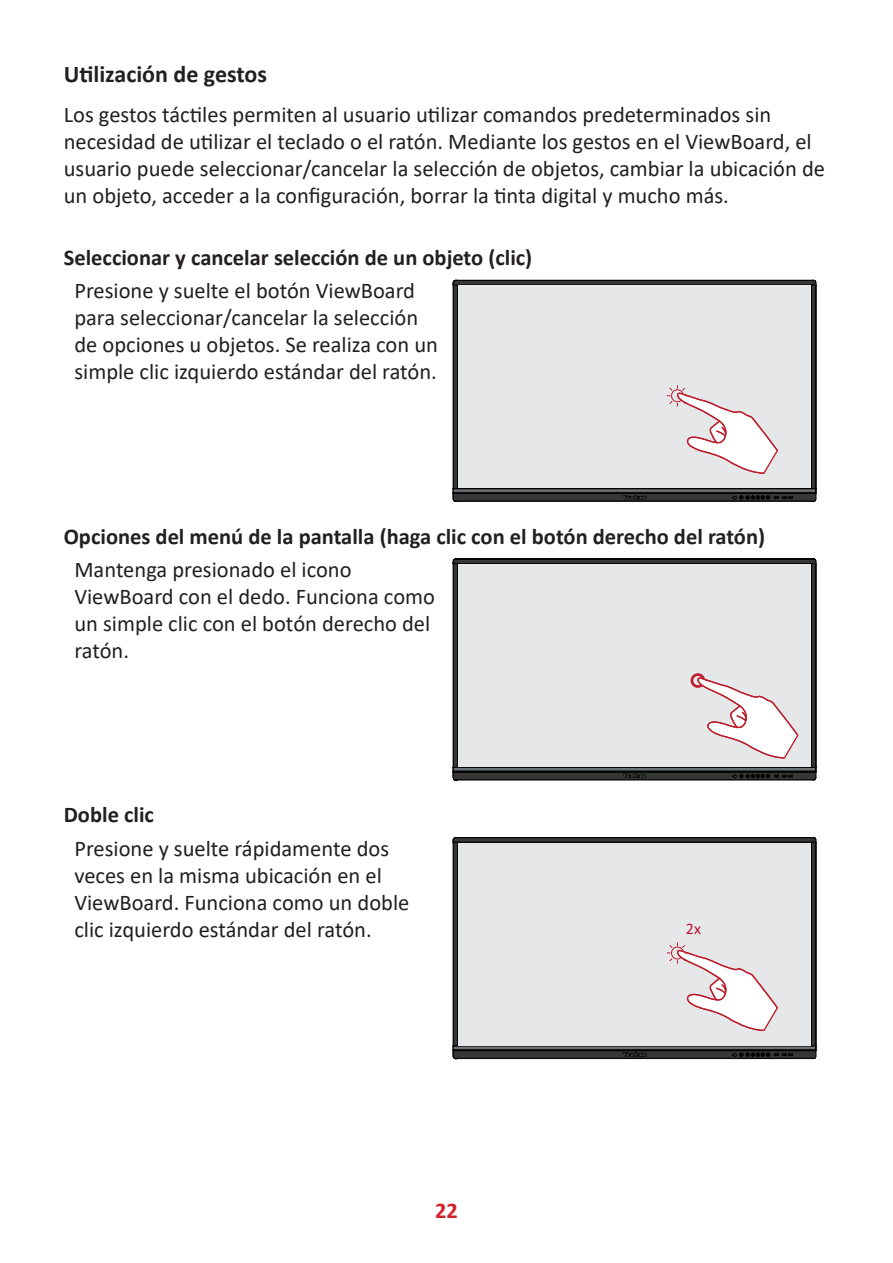
<style>
.page{position:relative;width:893px;height:1263px;background:#fff}
.page>*{position:absolute;margin:0;border:0;box-sizing:border-box;transform-origin:0 0}
.t1{font:700 24px "Calibri";color:#231f20}
.t2{font:22.5px/27px "Calibri";color:#231f20}
.t3{font:700 22.5px "Calibri";color:#231f20}
.t4{font:700 22.5px "Calibri";color:#d1232a}
.t5{font:16.2px "Calibri";color:#c3102f}
</style>
<div class="page">
<svg style="left:452px;top:279px;width:365px;height:215px;background:#363736"></svg>
<svg style="left:453px;top:488px;width:364px;height:14px;background:#2e3030"></svg>
<div style="left:458px;top:285px;width:353px;height:203px;background:#e6e7e9"></div>
<svg style="left:666px;top:385px;width:112px;height:89px"></svg>
<hr style="left:816px;top:563px;width:1px;height:204px;background:#050504">
<svg style="left:453px;top:559px;width:363px;height:208px;background:#222322"></svg>
<svg style="left:453px;top:767px;width:364px;height:14px;background:#333535"></svg>
<div style="left:458px;top:564px;width:353px;height:203px;background:#e6e7e9"></div>
<div style="left:690px;top:673px;width:15px;height:15px;border:3px solid #be1d2c;border-radius:50%"></div>
<svg style="left:696px;top:676px;width:103px;height:83px"></svg>
<hr style="left:816px;top:842px;width:1px;height:204px;background:#050504">
<svg style="left:453px;top:837px;width:363px;height:208px;background:#212221"></svg>
<svg style="left:453px;top:1045px;width:364px;height:14px;background:#3c3d3d"></svg>
<div style="left:458px;top:843px;width:353px;height:202px;background:#e6e7e9"></div>
<svg style="left:666px;top:942px;width:112px;height:90px"></svg>
<p class="t1" style="left:64px;top:57px;width:205px">Utilización de gestos</p>
<p class="t2" style="left:64px;top:100px;width:763px">Los gestos táctiles permiten al usuario utilizar comandos predeterminados sin necesidad de utilizar el teclado o el ratón. Mediante los gestos en el ViewBoard, el usuario puede seleccionar/cancelar la selección de objetos, cambiar la ubicación de un objeto, acceder a la configuración, borrar la tinta digital y mucho más.</p>
<p class="t3" style="left:64px;top:242px;width:470px">Seleccionar y cancelar selección de un objeto (clic)</p>
<p class="t2" style="left:74px;top:277px;width:365px">Presione y suelte el botón ViewBoard para seleccionar/cancelar la selección de opciones u objetos. Se realiza con un simple clic izquierdo estándar del ratón.</p>
<p class="t3" style="left:64px;top:520px;width:703px">Opciones del menú de la pantalla (haga clic con el botón derecho del ratón)</p>
<p class="t2" style="left:74px;top:555px;width:362px">Mantenga presionado el icono<br>ViewBoard con el dedo. Funciona como un simple clic con el botón derecho del ratón.</p>
<p class="t3" style="left:64px;top:799px;width:92px">Doble clic</p>
<p class="t2" style="left:74px;top:834px;width:336px">Presione y suelte rápidamente dos veces en la misma ubicación en el ViewBoard. Funciona como un doble clic izquierdo estándar del ratón.</p>
<p class="t4" style="left:435px;top:1194px;width:24px">22</p>
<p class="t5" style="left:686px;top:917px;width:17px">2x</p>
</div>
